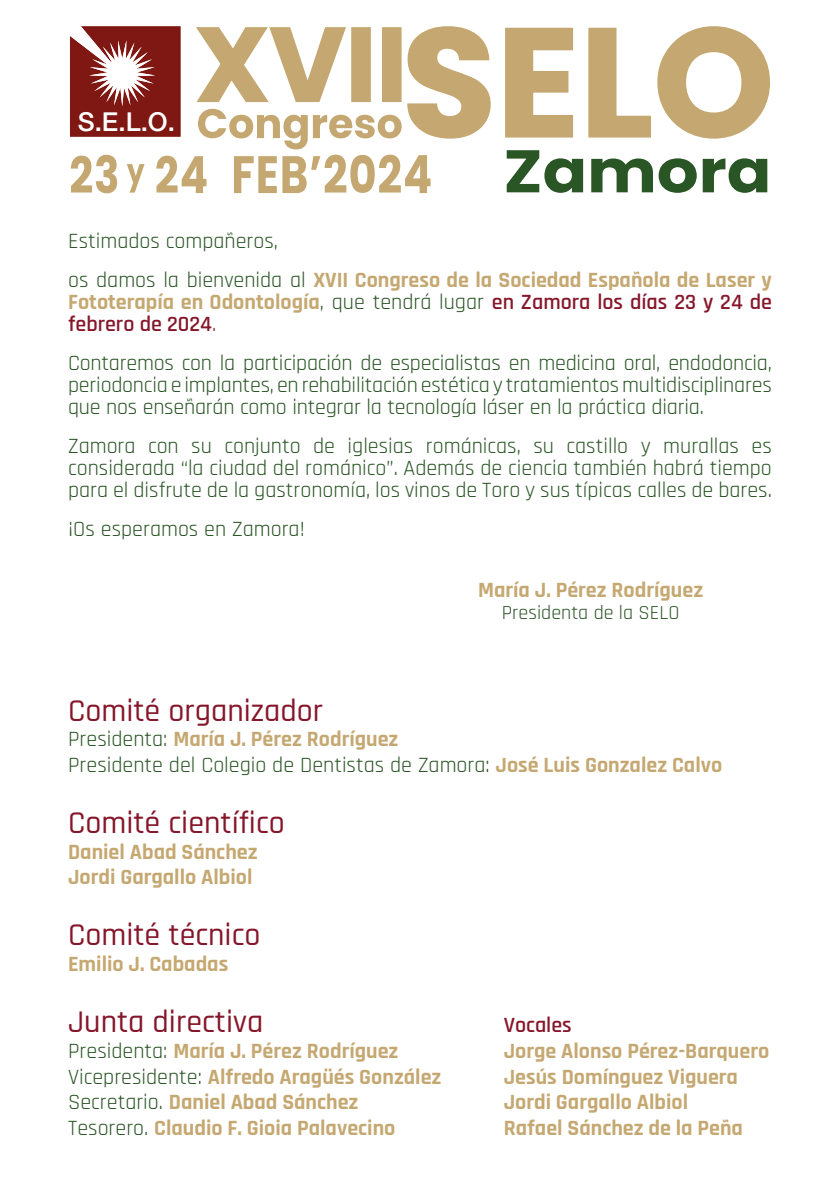
<style>
.page{position:relative;width:840px;height:1191px;background:#fff}
.page>*{position:absolute;margin:0;border:0;box-sizing:border-box;transform-origin:0 0}
.t1{font:500 32px "Rajdhani";color:#86162a}
.t2{font:500 26px "Helvetica Neue LT Pro";color:#fff}
.t3{font:22px/22px "Rajdhani";color:#2a5525}
.t4{font:700 22px/25.6px "Rajdhani";color:#c5a871}
.t5{font:600 22px/22px "Rajdhani";color:#86162a}
.t6{font:20px "Rajdhani";color:#2a5525}
.s1{font-weight:700;color:#c5a871}
.s2{font-weight:400;color:#2a5525}
.s3{font-weight:400}
</style>
<div class="page">
<svg style="left:196px;top:27px;width:206px;height:122px"></svg>
<svg style="left:407px;top:26px;width:363px;height:113px"></svg>
<svg style="left:506px;top:150px;width:260px;height:43px"></svg>
<svg style="left:71px;top:155px;width:46px;height:38px"></svg>
<svg style="left:127px;top:164px;width:17px;height:29px"></svg>
<svg style="left:156px;top:156px;width:50px;height:37px"></svg>
<svg style="left:234px;top:155px;width:196px;height:38px"></svg>
<svg style="left:70px;top:26px;width:110px;height:111px;background:#95403c"></svg>
<p class="t2" style="left:78px;top:106px;width:99px">S.E.L.O.</p>
<p class="t3" style="left:68px;top:222px;width:705px;line-height:39px">Estimados compañeros,<br>os damos la bienvenida al <span class="s1">XVII Congreso de la Sociedad Española de Laser y</span></p>
<p class="t5" style="left:68px;top:291px;width:705px"><span class="s1">Fototerapía en Odontología</span><span class="s2">, que tendrá lugar</span> en Zamora los días 23 y 24 de febrero de 2024<span class="s3">.</span></p>
<p class="t3" style="left:68px;top:352px;width:705px;text-align:justify">Contaremos con la participación de especialistas en medicina oral, endodoncia, periodoncia e implantes, en rehabilitación estética y tratamientos multidisciplinares que nos enseñarán como integrar la tecnología láser en la práctica diaria.</p>
<p class="t3" style="left:68px;top:435px;width:705px;text-align:justify">Zamora con su conjunto de iglesias románicas, su castillo y murallas es considerada “la ciudad del románico”. Además de ciencia también habrá tiempo para el disfrute de la gastronomía, los vinos de Toro y sus típicas calles de bares.</p>
<p class="t3" style="left:68px;top:518px;width:238px">¡Os esperamos en Zamora!</p>
<p class="t4" style="left:478px;top:578px;width:226px">María J. Pérez Rodríguez</p>
<p class="t6" style="left:501px;top:601px;width:179px">Presidenta de la SELO</p>
<h1 class="t1" style="left:68px;top:691px;width:256px">Comité organizador</h1>
<p class="t3" style="left:68px;top:727px;width:655px;line-height:25.6px">Presidenta: <span class="s1">María J. Pérez Rodríguez<br></span>Presidente del Colegio de Dentistas de Zamora: <span class="s1">José Luis Gonzalez Calvo</span></p>
<h1 class="t1" style="left:68px;top:804px;width:218px">Comité científico</h1>
<p class="t4" style="left:68px;top:839px;width:191px">Daniel Abad Sánchez<br>Jordi Gargallo Albiol</p>
<h1 class="t1" style="left:68px;top:916px;width:194px">Comité técnico</h1>
<p class="t4" style="left:68px;top:952px;width:162px">Emilio J. Cabadas</p>
<h1 class="t1" style="left:68px;top:1003px;width:196px">Junta directiva</h1>
<p class="t4" style="left:68px;top:1038px;width:374px"><span class="s2">Presidenta:</span> María J. Pérez Rodríguez <span class="s2">Vicepresidente:</span> Alfredo Aragüés González <span class="s2">Secretario.</span> Daniel Abad Sánchez <span class="s2">Tesorero.</span> Claudio F. Gioia Palavecino</p>
<p class="t5" style="left:503px;top:1015px;width:70px">Vocales</p>
<p class="t4" style="left:503px;top:1038px;width:267px">Jorge Alonso Pérez-Barquero<br>Jesús Domínguez Viguera<br>Jordi Gargallo Albiol<br>Rafael Sánchez de la Peña</p>
</div>
